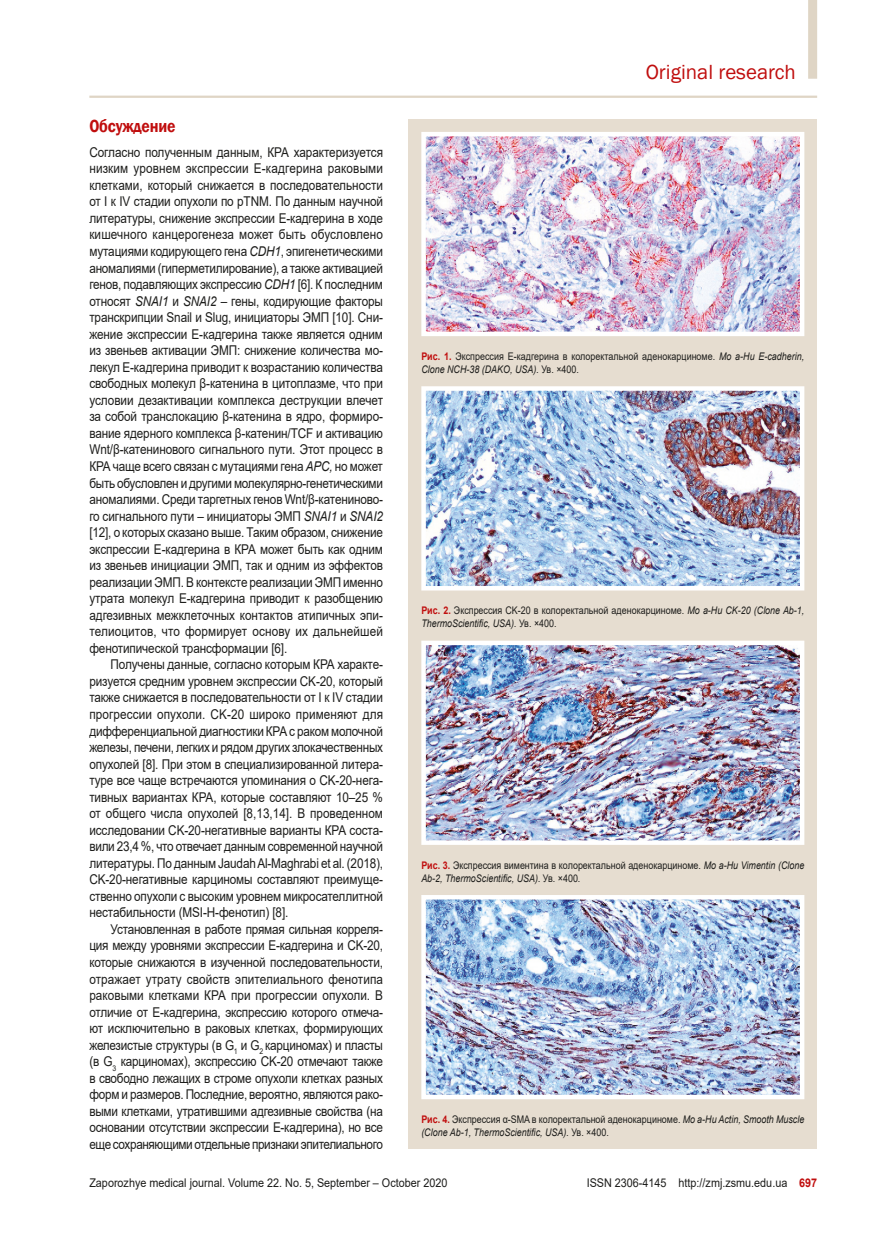
<style>
.page{position:relative;width:881px;height:1234px;background:#fff}
.page>*{position:absolute;margin:0;border:0;box-sizing:border-box;transform-origin:0 0}
.t1{font:21px "Franklin Gothic";color:#c00e0e}
.nazva{font:600 18px "Franklin Gothic";letter-spacing:-.01em;color:#c00e0e;scale:.87 1}
.tecst_1{font:13.5px/16.5px "Arial";letter-spacing:-.01em;color:#1d1d1b;text-align:justify;scale:.87 1}
.tecst{font:13.5px/16.5px "Arial";letter-spacing:-.03em;color:#1d1d1b;text-align:justify;scale:.87 1}
.t2{font:12px "Arial";color:#1d1d1b;scale:.9 1}
.примечание{font:10.5px/13px "Arial";color:#1d1d1b;scale:.85 1}
.примечание-2{font:italic 10.5px/13px "Arial";color:#1d1d1b;scale:.85 1}
.s1{font-style:italic}
.s2{font-weight:700;color:#c00e0e}
.s3{font-weight:700;font-style:normal;color:#c00e0e}
.s4{font-style:normal}
</style>
<div class="page">
<hr style="left:89px;top:96px;width:727px;height:2px;background:#dfd5c5">
<div style="left:408px;top:119px;width:408px;height:1029px;background:#e6ddd0"></div>
<img style="left:421px;top:132px;width:384px;height:204px">
<img style="left:421px;top:386px;width:384px;height:205px">
<img style="left:421px;top:640px;width:384px;height:205px">
<img style="left:421px;top:895px;width:384px;height:205px">
<div style="left:807px;top:0;width:9px;height:79px;background:#dfd5c5"></div>
<p class="nazva" style="left:89px;top:115px;width:100px">Обсуждение</p>
<p class="tecst_1" style="left:89px;top:144px;width:339px">Согласно полученным данным, КРА характеризуется низким уровнем экспрессии Е-кадгерина раковыми клетками, который снижается в последовательности от I к IV стадии опухоли по pTNM. По данным научной литературы, снижение экспрессии Е-кадгерина в ходе кишечного канцерогенеза может быть обусловлено мутациями кодирующего гена <span class="s1">CDH1</span>, эпигенетическими аномалиями (гиперметилирование), а также активацией генов, подавляющих экспрессию <span class="s1">CDH1</span> [6]. К последним относят <span class="s1">SNAI1</span> и <span class="s1">SNAI2</span> – гены, кодирующие факторы транскрипции Snail и Slug, инициаторы ЭМП [10]. Сни&shy;жение экспрессии Е-кадгерина также является одним из звеньев активации ЭМП: снижение количества мо&shy;лекул Е-кадгерина приводит к возрастанию количества свободных молекул β-катенина в цитоплазме, что при условии дезактивации комплекса деструкции влечет за собой транслокацию β-катенина в ядро, формиро&shy;вание ядерного комплекса β-катенин/TCF и активацию Wnt/β-катенинового сигнального пути. Этот процесс в КРА чаще всего связан с мутациями гена <span class="s1">APC,</span> но может быть обусловлен и другими молекулярно-генетическими аномалиями. Среди таргетных генов Wnt/β-катениново&shy;го сигнального пути – инициаторы ЭМП <span class="s1">SNAI1</span> и <span class="s1">SNAI2 </span>[12], о которых сказано выше. Таким образом, снижение экспрессии Е-кадгерина в КРА может быть как одним из звеньев инициации ЭМП, так и одним из эффектов реализации ЭМП. В контексте реализации ЭМП именно утрата молекул Е-кадгерина приводит к разобщению адгезивных межклеточных контактов атипичных эпи&shy;телиоцитов, что формирует основу их дальнейшей фенотипической трансформации [6].</p>
<p class="tecst" style="left:89px;top:656px;width:339px;text-indent:21px">Получены данные, согласно которым КРА характе&shy;ризуется средним уровнем экспрессии CK-20, который также снижается в последовательности от I к IV стадии прогрессии опухоли. CK-20 широко применяют для дифференциальной диагностики КРА с раком молочной железы, печени, легких и рядом других злокачественных опухолей [8]. При этом в специализированной литера&shy;туре все чаще встречаются упоминания о CK-20-нега&shy;тивных вариантах КРА, которые составляют 10–25 % от общего числа опухолей [8,13,14]. В проведенном исследовании CK-20-негативные варианты КРА соста&shy;вили 23,4 %, что отвечает данным современной научной литературы. По данным Jaudah Al-Maghrabi et al. (2018), CK-20-негативные карциномы составляют преимуще&shy;ственно опухоли с высоким уровнем микросателлитной нестабильности (MSI-H-фенотип) [8].</p>
<p class="tecst" style="left:89px;top:920px;width:339px;text-indent:21px">Установленная в работе прямая сильная корреля&shy;ция между уровнями экспрессии Е-кадгерина и CK-20, которые снижаются в изученной последовательности, отражает утрату свойств эпителиального фенотипа раковыми клетками КРА при прогрессии опухоли. В отличие от Е-кадгерина, экспрессию которого отмеча&shy;ют исключительно в раковых клетках, формирующих железистые структуры (в G<sub>1</sub> и G<sub>2</sub> карциномах) и пласты (в G<sub>3</sub> карциномах), экспрессию CK-20 отмечают также в свободно лежащих в строме опухоли клетках разных форм и размеров. Последние, вероятно, являются рако&shy;выми клетками, утратившими адгезивные свойства (на основании отсутствии экспрессии Е-кадгерина), но все еще сохраняющими отдельные признаки эпителиального</p>
<h1 class="t1" style="left:645px;top:59px;width:152px">Original research</h1>
<p class="примечание" style="left:421px;top:349px;width:452px"><span class="s2">Рис. 1.</span> Экспрессия Е-кадгерина в колоректальной аденокарциноме. <span class="s1">Mo a-Hu E-cadherin,<br>Clone NCH-38 (DAKO, USA).</span> Ув. ×400.</p>
<p class="примечание" style="left:421px;top:604px;width:452px"><span class="s2">Рис. 2.</span> Экспрессия CK-20 в колоректальной аденокарциноме. <span class="s1">Mo a-Hu CK-20 (Clone Ab-1,<br>ThermoScientific, USA).</span> Ув. ×400.</p>
<p class="примечание" style="left:421px;top:858px;width:452px"><span class="s2">Рис. 3.</span> Экспрессия виментина в колоректальной аденокарциноме. <span class="s1">Mo a-Hu Vimentin (Clone<br>Ab-2, ThermoScientific, USA).</span> Ув. ×400.</p>
<p class="примечание-2" style="left:421px;top:1112px;width:452px"><span class="s3">Рис. 4.</span> <span class="s4">Экспрессия α-SMA в колоректальной аденокарциноме.</span> Mo a-Hu Actin, Smooth Muscle (Clone Ab-1, ThermoScientific, USA). <span class="s4">Ув. ×400.</span></p>
<p class="t2" style="left:89px;top:1174px;width:399px">Zaporozhye medical journal. Volume 22. No. 5, September – October 2020</p>
<p class="t2" style="left:586px;top:1174px;width:257px">ISSN 2306-4145 http://zmj.zsmu.edu.ua <span class="s2">697</span></p>
</div>
